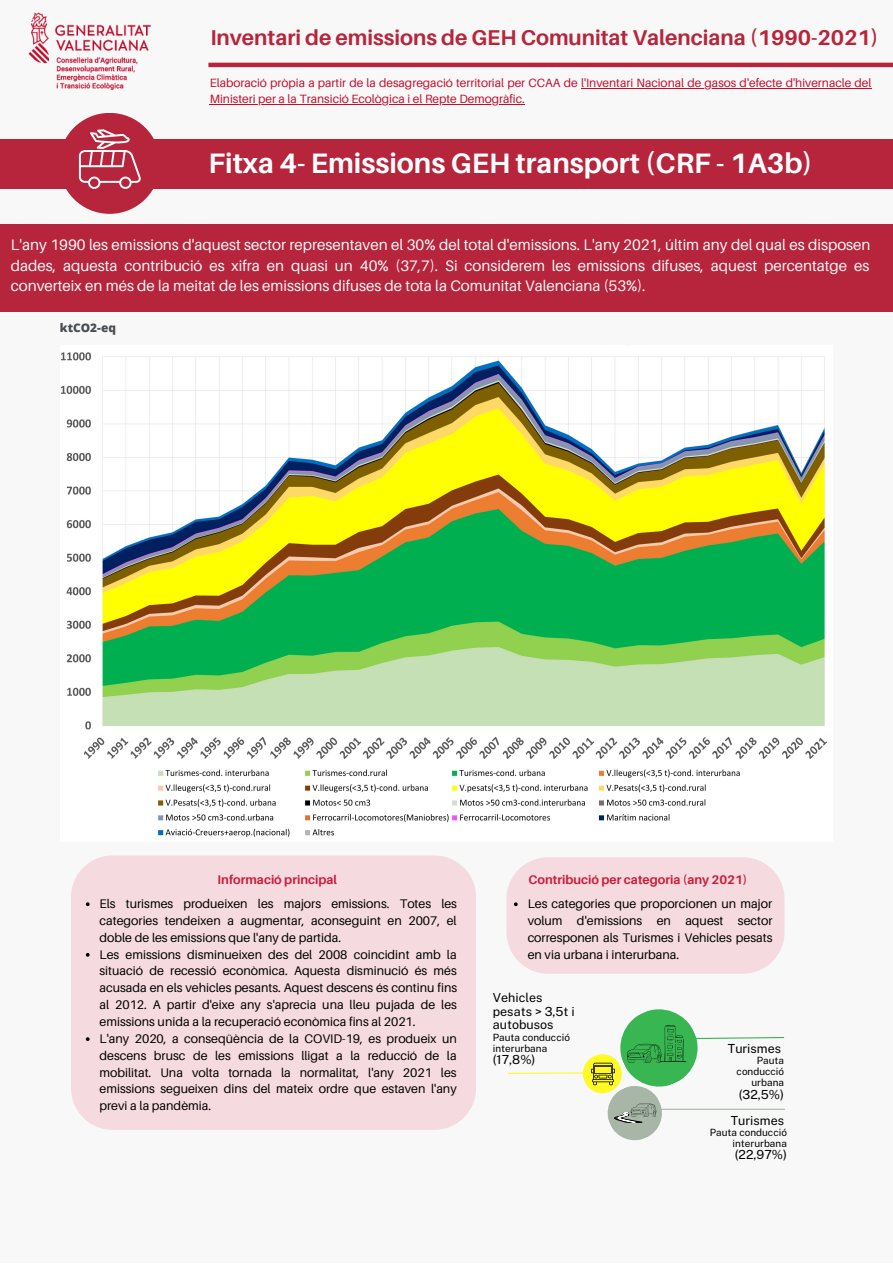
<style>
.page{position:relative;width:893px;height:1264px;background:#fff}
.page>*{position:absolute;margin:0;border:0;box-sizing:border-box;transform-origin:0 0}
.t1{font:700 28.2px "Aileron";color:#fff}
.t2{font:700 21.45px "Aileron";color:#b6253b}
.t3{font:15.15px/20.2px "Aileron";color:#f8f8f8;text-align:justify}
.t4{font:12.45px/16.8px "Aileron";color:#000;text-align:justify}
.t5{font:12.45px/13.4px "Public Sans";color:#000}
.t6{font:700 12.45px "Aileron";color:#c91d3a}
.t7{font:12px/16px "Aileron";color:#c10e2d}
.t8{font:800 11.85px "Open Sans";color:#4a4d51}
.t9{font:10.05px/10.8px "Public Sans";color:#000;text-align:right}
</style>
<div class="page">
<div style="left:0;top:0;width:892px;height:1262px;background:#f8f8f8"></div>
<div style="left:71px;top:855px;width:405px;height:274px;background:#f5dadf;border-radius:42px"></div>
<div style="left:0;top:224px;width:892px;height:87px;background:#b6253b"></div>
<img style="left:61px;top:352px;width:766px;height:485px">
<div style="left:506px;top:857px;width:278px;height:116px;background:#f5dadf"></div>
<svg style="left:86px;top:902px;width:4px;height:4px"></svg>
<svg style="left:86px;top:953px;width:4px;height:3px"></svg>
<hr style="left:508px;top:1072px;width:83px;height:1px;background:#fff924">
<svg style="left:580px;top:1009px;width:205px;height:132px"></svg>
<img style="left:28px;top:12px;width:123px;height:79px">
<div style="left:0;top:139px;width:892px;height:49px;background:#b6253b"></div>
<div style="left:59px;top:113px;width:101px;height:101px;background:#b6253b;border-radius:50%"></div>
<svg style="left:79px;top:129px;width:62px;height:60px"></svg>
<hr style="left:208px;top:63px;width:684px;height:4px;background:#b6253b">
<hr style="left:581px;top:88px;width:290px;height:1px;background:#c10e2d">
<hr style="left:210px;top:104px;width:314px;height:1px;background:#c10e2d">
<p class="t2" style="left:210px;top:24px;width:669px">Inventari de emissions de GEH Comunitat Valenciana (1990-2021)</p>
<p class="t7" style="left:210px;top:74px;width:663px">Elaboració pròpia a partir de la desagregació territorial per CCAA de l'Inventari Nacional de gasos d'efecte d'hivernacle del<br>Ministeri per a la Transició Ecològica i el Repte Demogràfic.</p>
<p class="t1" style="left:208px;top:145px;width:605px">Fitxa 4- Emissions GEH transport (CRF - 1A3b)</p>
<p class="t3" style="left:11px;top:235px;width:861px">L'any 1990 les emissions d'aquest sector representaven el 30% del total d'emissions. L'any 2021, últim any del qual es disposen dades, aquesta contribució es xifra en quasi un 40% (37,7). Si considerem les emissions difuses, aquest percentatge es converteix en més de la meitat de les emissions difuses de tota la Comunitat Valenciana (53%).</p>
<p class="t8" style="left:60px;top:319px;width:57px">ktCO2-eq</p>
<p class="t6" style="left:217px;top:871px;width:121px">Informació principal</p>
<p class="t6" style="left:528px;top:871px;width:220px">Contribució per categoria (any 2021)</p>
<p class="t4" style="left:99px;top:895px;width:359px">Els turismes produeixen les majors emissions. Totes les categories tendeixen a augmentar, aconseguint en 2007, el doble de les emissions que l'any de partida.</p>
<p class="t4" style="left:99px;top:945px;width:359px">Les emissions disminueixen des del 2008 coincidint amb la situació de recessió econòmica. Aquesta disminució és més acusada en els vehicles pesants. Aquest descens és continu fins al 2012. A partir d'eixe any s'aprecia una lleu pujada de les emissions unida a la recuperació econòmica fins al 2021.</p>
<p class="t4" style="left:99px;top:1029px;width:359px">L'any 2020, a conseqüència de la COVID-19, es produeix un descens brusc de les emissions lligat a la reducció de la mobilitat. Una volta tornada la normalitat, l'any 2021 les emissions segueixen dins del mateix ordre que estaven l'any previ a la pandèmia.</p>
<p class="t4" style="left:527px;top:895px;width:246px">Les categories que proporcionen un major volum d'emissions en aquest sector corresponen als Turismes i Vehicles pesats en via urbana i interurbana.</p>
<p class="t5" style="left:493px;top:991px;width:83px">Vehicles pesats &gt; 3,5t i autobusos</p>
<p class="t9" style="left:493px;top:1031px;width:79px;text-align:left">Pauta conducció interurbana</p>
<p class="t5" style="left:493px;top:1052px;width:44px">(17,8%)</p>
<p class="t5" style="left:727px;top:1041px;width:55px">Turismes</p>
<p class="t9" style="left:736px;top:1055px;width:49px">Pauta conducció urbana</p>
<p class="t5" style="left:738px;top:1087px;width:47px">(32,5%)</p>
<p class="t5" style="left:730px;top:1113px;width:55px">Turismes</p>
<p class="t9" style="left:709px;top:1127px;width:79px">Pauta conducció interurbana</p>
<p class="t5" style="left:734px;top:1148px;width:54px">(22,97%)</p>
</div>
